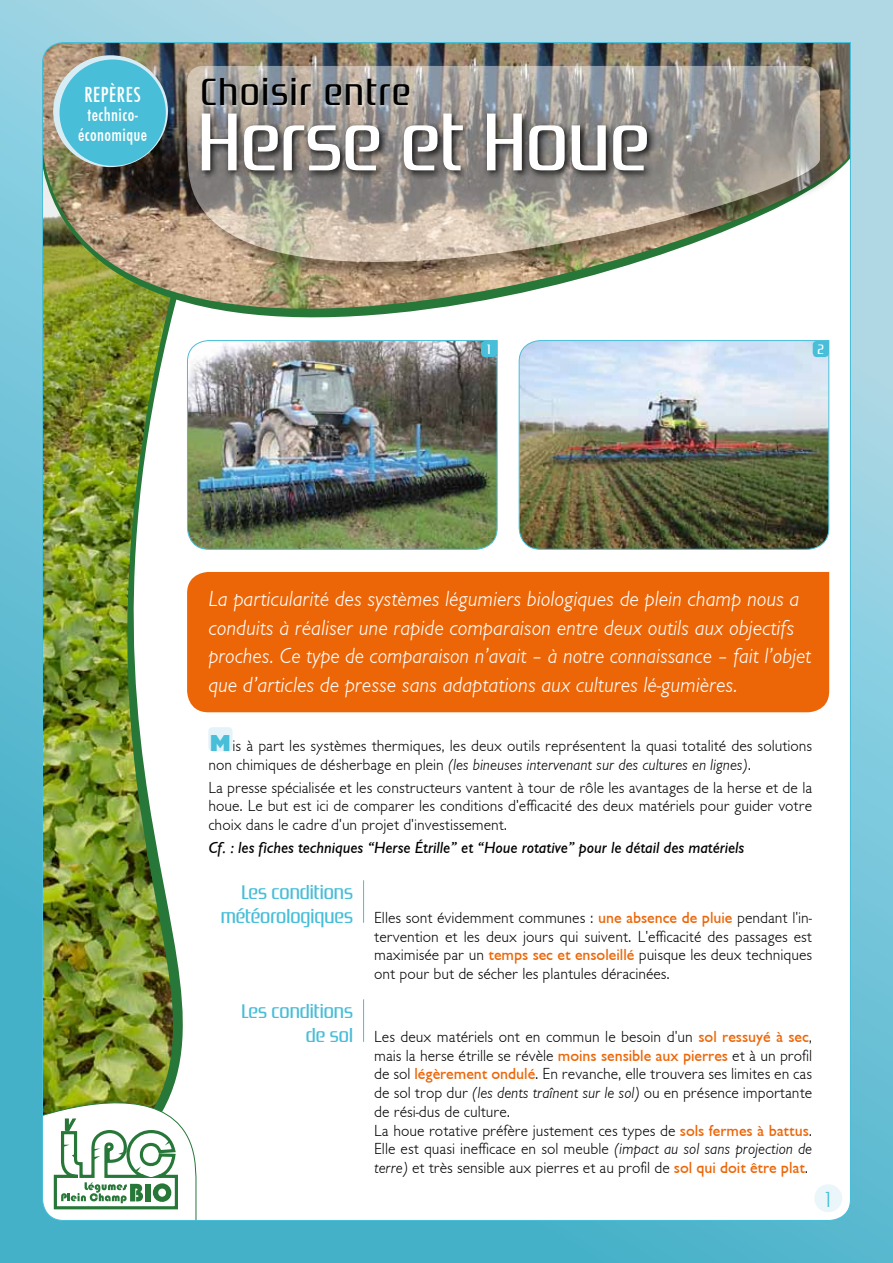
<style>
.page{position:relative;width:893px;height:1263px;background:#fff}
.page>*{position:absolute;margin:0;border:0;box-sizing:border-box;transform-origin:0 0}
.t1{font:81px "Zrnic Rg";color:#fff}
.t2{font:37.5px "Zrnic Rg";letter-spacing:.05em;color:#000}
.t3{font:italic 22.5px/28.5px "Chantilly LH Light";color:#fff}
.t4{font:22.5px "Function Cond";letter-spacing:.02em;color:#fff}
.t5{font:22.5px "Function Cond LH Light";color:#48bed8}
.t6{font:19.5px/23.4px "Zrnic Rg";color:#48bed8;text-align:right}
.t7{font:19.5px/19.5px "Function Cond";letter-spacing:.02em;color:#fff;text-align:center}
.t8{font:16.5px/18.8px "Chantilly LH Light";color:#000}
.t9{font:italic 16.5px "Chantilly";color:#000}
.t10{font:13.5px "Zrnic Rg";color:#fff}
.s1{font-family:"Chantilly LH Heavy";font-size:21.75px;color:#48bed8}
.s2{font-style:italic}
.s3{font-family:"Chantilly";color:#ec6608}
</style>
<div class="page">
<img style="left:0;top:0;width:893px;height:1263px">
<div style="left:189px;top:67px;width:650px;height:215px;background:#000;opacity:.75"></div>
<img style="left:187px;top:66px;width:633px;height:219px">
<div style="left:197px;top:110px;width:460px;height:71px;background:#000;opacity:.9"></div>
<div style="left:202px;top:78px;width:209px;height:30px;background:#fff;opacity:.5"></div>
<svg style="left:53px;top:55px;width:115px;height:112px"></svg>
<div style="left:60px;top:60px;width:106px;height:106px;background:#48bed8;border-radius:50%"></div>
<h3 class="t4" style="left:84px;top:82px;width:58px">repères</h3>
<h2 class="t2" style="left:201px;top:70px;width:211px">Choisir entre</h2>
<p class="t7" style="left:78px;top:106px;width:71px">technico&shy;économique</p>
<h1 class="t1" style="left:198px;top:94px;width:453px">Herse et Houe</h1>
<p class="t10" style="left:488px;top:341px;width:4px">1</p>
<p class="t10" style="left:818px;top:341px;width:8px">2</p>
<p class="t3" style="left:208px;top:585px;width:604px">La particularité des systèmes légumiers biologiques de plein champ nous a conduits à réaliser une rapide comparaison entre deux outils aux objectifs proches. Ce type de comparaison n’avait – à notre connaissance – fait l’objet que d’articles de presse sans adaptations aux cultures lé-gumières.</p>
<p class="t8" style="left:208px;top:736px;width:605px"><span class="s1">M</span>is à part les systèmes thermiques, les deux outils représentent la quasi totalité des solutions non chimiques de désherbage en plein <span class="s2">(les bineuses intervenant sur des cultures en lignes)</span>.</p>
<p class="t8" style="left:208px;top:778px;width:605px;text-align:justify">La presse spécialisée et les constructeurs vantent à tour de rôle les avantages de la herse et de la houe. Le but est ici de comparer les conditions d'efficacité des deux matériels pour guider votre choix dans le cadre d'un projet d'investissement.</p>
<p class="t9" style="left:208px;top:839px;width:537px">Cf. : les fiches techniques “Herse Étrille” et “Houe rotative” pour le détail des matériels</p>
<p class="t6" style="left:221px;top:881px;width:134px">Les conditions météorologiques</p>
<p class="t6" style="left:242px;top:1000px;width:113px">Les conditions de sol</p>
<p class="t8" style="left:374px;top:908px;width:439px;text-align:justify">Elles sont évidemment communes : <span class="s3">une absence de pluie</span> pendant l'in&shy;tervention et les deux jours qui suivent. L'efficacité des passages est maximisée par un <span class="s3">temps sec et ensoleillé</span> puisque les deux techniques ont pour but de sécher les plantules déracinées.</p>
<p class="t8" style="left:374px;top:1027px;width:440px">Les deux matériels ont en commun le besoin d'un <span class="s3">sol ressuyé à sec</span>, mais la herse étrille se révèle <span class="s3">moins sensible aux pierres</span> et à un profil de sol <span class="s3">légèrement ondulé</span>. En revanche, elle trouvera ses limites en cas de sol trop dur <span class="s2">(les dents traînent sur le sol)</span> ou en présence importante de rési-dus de culture.<br>La houe rotative préfère justement ces types de <span class="s3">sols fermes à battus</span>.<br>Elle est quasi inefficace en sol meuble <span class="s2">(impact au sol sans projection de terre)</span> et très sensible aux pierres et au profil de <span class="s3">sol qui doit être plat</span>.</p>
<h3 class="t5" style="left:824px;top:1188px;width:10px">1</h3>
</div>
